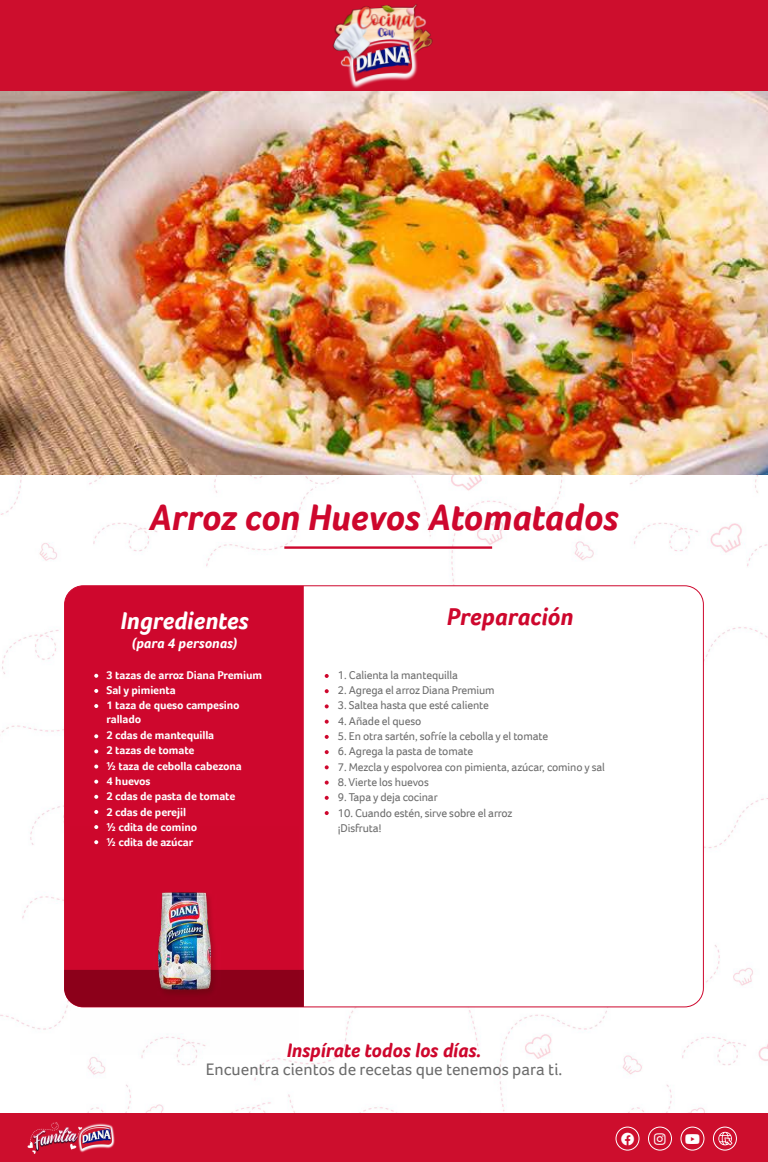
<style>
.page{position:relative;width:768px;height:1162px;background:#fff}
.page>*{position:absolute;margin:0;border:0;box-sizing:border-box;transform-origin:0 0}
.t1{font:italic 700 38px "Foco W06";letter-spacing:-.005em;color:#ce072d}
.t2{font:italic 700 24.96px "Foco W06";color:#fff}
.t3{font:italic 700 24.96px "Foco W06";color:#ce072d}
.t4{font:italic 700 20.16px "Foco";letter-spacing:-.005em;color:#ce072d}
.t5{font:17.12px "Foco";color:#6c6c6c}
.t6{font:italic 700 14.48px "Foco W06";color:#fff}
.t7{font:11.6px/15.3px "Foco W06";letter-spacing:-.01em;color:#6c6c6c}
.t8{font:700 11.6px/15.3px "Foco W06";letter-spacing:-.01em;color:#fff}
</style>
<div class="page">
<img style="left:0;top:474px;width:768px;height:639px">
<img style="left:0;top:91px;width:768px;height:383px">
<div style="left:0;top:0;width:768px;height:91px;background:#cd0e2d"></div>
<img style="left:332px;top:4px;width:101px;height:84px">
<div style="left:0;top:1113px;width:768px;height:49px;background:#cd0e2d"></div>
<img style="left:27px;top:1122px;width:88px;height:32px">
<svg style="left:718px;top:1131px;width:15px;height:14px"></svg>
<div style="left:616px;top:1126px;width:23px;height:24px;border:1px solid #fff;border-radius:50%"></div>
<div style="left:648px;top:1126px;width:24px;height:24px;border:1px solid #fff;border-radius:50%"></div>
<div style="left:681px;top:1126px;width:23px;height:24px;border:1px solid #fff;border-radius:50%"></div>
<div style="left:713px;top:1126px;width:24px;height:24px;border:1px solid #fff;border-radius:50%"></div>
<hr style="left:284px;top:546px;width:208px;height:3px;background:#ce072d">
<div style="left:65px;top:586px;width:638px;height:421px;background:#fff;border-radius:19px"></div>
<div style="left:65px;top:586px;width:239px;height:384px;background:#ce072d"></div>
<svg style="left:64px;top:970px;width:240px;height:37px"></svg>
<img style="left:71px;top:826px;width:228px;height:228px">
<svg style="left:325px;top:674px;width:4px;height:4px"></svg>
<svg style="left:325px;top:689px;width:4px;height:4px"></svg>
<svg style="left:325px;top:704px;width:4px;height:4px"></svg>
<svg style="left:325px;top:719px;width:4px;height:4px"></svg>
<svg style="left:325px;top:735px;width:4px;height:4px"></svg>
<svg style="left:325px;top:750px;width:4px;height:4px"></svg>
<svg style="left:325px;top:765px;width:4px;height:4px"></svg>
<svg style="left:325px;top:780px;width:4px;height:4px"></svg>
<svg style="left:325px;top:796px;width:4px;height:4px"></svg>
<svg style="left:325px;top:811px;width:4px;height:4px"></svg>
<svg style="left:94px;top:674px;width:4px;height:4px"></svg>
<svg style="left:94px;top:704px;width:4px;height:4px"></svg>
<svg style="left:94px;top:689px;width:4px;height:4px"></svg>
<svg style="left:94px;top:734px;width:4px;height:4px"></svg>
<svg style="left:94px;top:749px;width:4px;height:4px"></svg>
<svg style="left:94px;top:764px;width:4px;height:4px"></svg>
<svg style="left:94px;top:779px;width:4px;height:4px"></svg>
<svg style="left:94px;top:795px;width:4px;height:4px"></svg>
<svg style="left:94px;top:810px;width:4px;height:4px"></svg>
<svg style="left:94px;top:825px;width:4px;height:4px"></svg>
<svg style="left:94px;top:840px;width:4px;height:4px"></svg>
<h1 class="t1" style="left:149px;top:494px;width:471px">Arroz con Huevos Atomatados</h1>
<h2 class="t2" style="left:121px;top:605px;width:130px">Ingredientes</h2>
<h2 class="t3" style="left:447px;top:601px;width:128px">Preparación</h2>
<p class="t6" style="left:131px;top:635px;width:108px">(para 4 personas)</p>
<p class="t8" style="left:107px;top:667px;width:157px">3 tazas de arroz Diana Premium<br>Sal y pimienta<br>1 taza de queso campesino</p>
<p class="t8" style="left:107px;top:712px;width:137px">rallado<br>2 cdas de mantequilla<br>2 tazas de tomate<br>½ taza de cebolla cabezona<br>4 huevos<br>2 cdas de pasta de tomate<br>2 cdas de perejil<br>½ cdita de comino<br>½ cdita de azúcar</p>
<p class="t7" style="left:338px;top:667px;width:122px">1. Calienta la mantequilla</p>
<p class="t7" style="left:338px;top:682px;width:158px">2. Agrega el arroz Diana Premium</p>
<p class="t7" style="left:338px;top:697px;width:152px">3. Saltea hasta que esté caliente</p>
<p class="t7" style="left:338px;top:713px;width:85px">4. Añade el queso</p>
<p class="t7" style="left:338px;top:728px;width:212px">5. En otra sartén, sofríe la cebolla y el tomate</p>
<p class="t7" style="left:338px;top:743px;width:137px">6. Agrega la pasta de tomate</p>
<p class="t7" style="left:338px;top:759px;width:269px">7. Mezcla y espolvorea con pimienta, azúcar, comino y sal</p>
<p class="t7" style="left:338px;top:774px;width:92px">8. Vierte los huevos</p>
<p class="t7" style="left:338px;top:789px;width:101px">9. Tapa y deja cocinar</p>
<p class="t7" style="left:338px;top:805px;width:176px">10. Cuando estén, sirve sobre el arroz ¡Disfruta!</p>
<h3 class="t4" style="left:287px;top:1037px;width:196px">Inspírate todos los días.</h3>
<h3 class="t5" style="left:206px;top:1060px;width:358px">Encuentra cientos de recetas que tenemos para ti.</h3>
</div>
